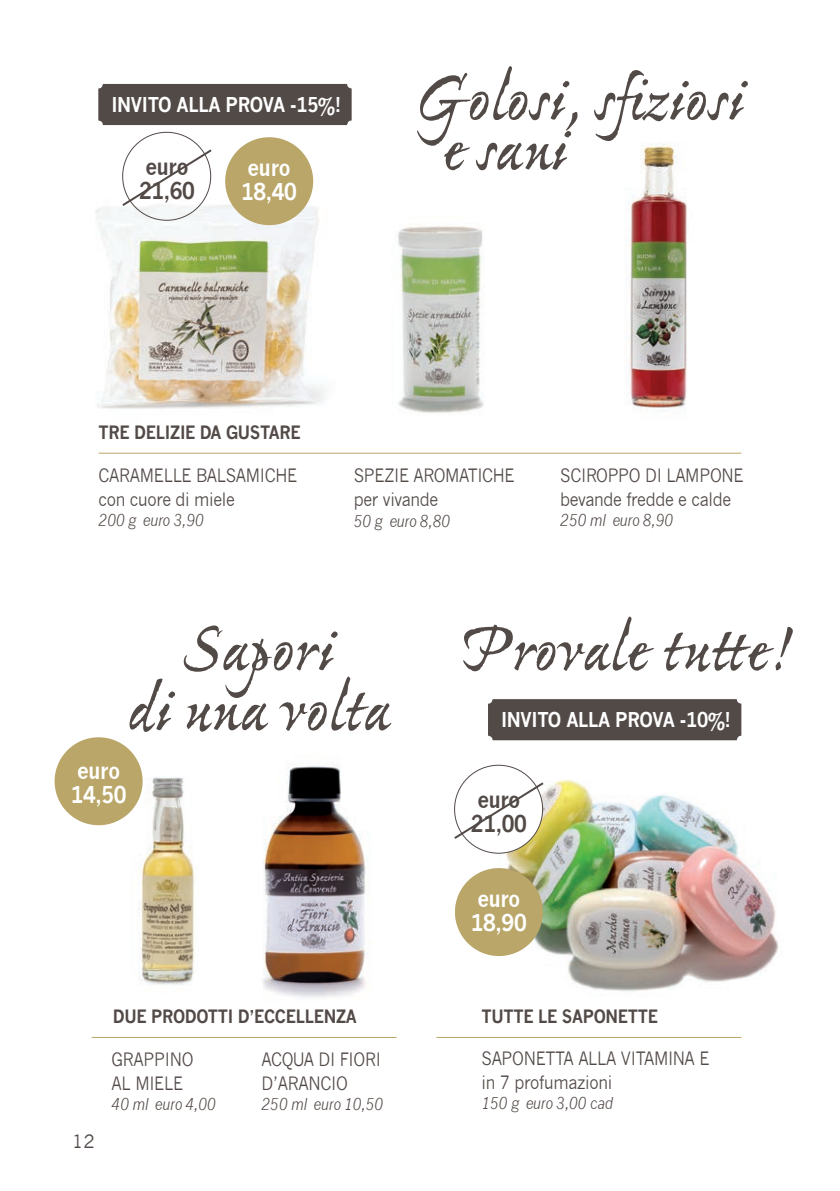
<style>
.page{position:relative;width:840px;height:1191px;background:#fff}
.page>*{position:absolute;margin:0;border:0;box-sizing:border-box;transform-origin:0 0}
.t1{font:700 70.8px "Ex Ponto Pro";letter-spacing:-.01em;color:#524a47}
.t2{font:700 22.6px "News Gothic";letter-spacing:-.02em;color:#fff;scale:.9 1}
.t3{font:700 22.6px "News Gothic";letter-spacing:-.02em;color:#524a47;scale:.9 1}
.t4{font:700 20px "News Gothic";letter-spacing:-.02em;color:#fff;scale:.9 1}
.t5{font:18px "News Gothic";letter-spacing:-.02em;color:#524a47;scale:.9 1}
.t6{font:700 18px "News Gothic";letter-spacing:-.02em;color:#524a47;scale:.9 1}
.t7{font:18px "News Gothic";letter-spacing:-.02em;color:#524a47}
.t8{font:italic 16px "News Gothic";letter-spacing:-.02em;color:#524a47;scale:.9 1}
</style>
<div class="page">
<img style="left:95px;top:192px;width:232px;height:217px">
<img style="left:498px;top:767px;width:281px;height:225px">
<img style="left:398px;top:226px;width:86px;height:187px">
<img style="left:628px;top:143px;width:59px;height:268px">
<hr style="left:99px;top:453px;width:642px;height:1px;background:#b9a668">
<svg style="left:120px;top:147px;width:94px;height:61px"></svg>
<div style="left:225px;top:137px;width:88px;height:88px;background:#b9a668;border-radius:50%"></div>
<img style="left:116px;top:764px;width:79px;height:222px">
<img style="left:263px;top:764px;width:103px;height:234px">
<div style="left:55px;top:737px;width:87px;height:88px;background:#b9a668;border-radius:50%"></div>
<hr style="left:92px;top:1037px;width:304px;height:1px;background:#b9a668">
<hr style="left:436px;top:1037px;width:305px;height:1px;background:#b9a668">
<div style="left:454px;top:868px;width:88px;height:88px;background:#b9a668;border-radius:50%"></div>
<div style="left:454px;top:765px;width:88px;height:88px;background:#fff;border-radius:50%"></div>
<svg style="left:454px;top:780px;width:91px;height:61px"></svg>
<div style="left:98px;top:84px;width:253px;height:41px;background:#524a47;border-radius:5px"></div>
<div style="left:487px;top:699px;width:254px;height:41px;background:#524a47;border-radius:5px"></div>
<p class="t4" style="left:111px;top:92px;width:257px">INVITO ALLA PROVA -15%!</p>
<p class="t3" style="left:145px;top:153px;width:49px">euro</p>
<p class="t3" style="left:139px;top:177px;width:63px">21,60</p>
<p class="t2" style="left:247px;top:154px;width:49px">euro</p>
<p class="t2" style="left:241px;top:178px;width:63px">18,40</p>
<p class="t1" style="left:415px;top:54px;width:330px">Golosi, sfiziosi</p>
<p class="t1" style="left:441px;top:104px;width:127px">e sani</p>
<p class="t6" style="left:99px;top:422px;width:226px">TRE DELIZIE DA GUSTARE</p>
<p class="t5" style="left:99px;top:465px;width:222px">CARAMELLE BALSAMICHE</p>
<p class="t5" style="left:99px;top:489px;width:153px">con cuore di miele</p>
<p class="t8" style="left:99px;top:511px;width:119px">200 g euro 3,90</p>
<p class="t5" style="left:353px;top:465px;width:180px">SPEZIE AROMATICHE</p>
<p class="t5" style="left:353px;top:489px;width:95px">per vivande</p>
<p class="t8" style="left:353px;top:511px;width:109px">50 g euro 8,80</p>
<p class="t5" style="left:560px;top:465px;width:205px">SCIROPPO DI LAMPONE</p>
<p class="t5" style="left:560px;top:489px;width:191px">bevande fredde e calde</p>
<p class="t8" style="left:560px;top:511px;width:127px">250 ml euro 8,90</p>
<p class="t1" style="left:184px;top:605px;width:151px">Sapori</p>
<p class="t1" style="left:126px;top:665px;width:266px">di una volta</p>
<p class="t2" style="left:77px;top:756px;width:49px">euro</p>
<p class="t2" style="left:71px;top:780px;width:63px">14,50</p>
<p class="t1" style="left:460px;top:605px;width:335px">Provale tutte!</p>
<p class="t4" style="left:501px;top:707px;width:257px">INVITO ALLA PROVA -10%!</p>
<p class="t3" style="left:477px;top:786px;width:49px">euro</p>
<p class="t3" style="left:470px;top:810px;width:63px">21,00</p>
<p class="t2" style="left:477px;top:884px;width:49px">euro</p>
<p class="t2" style="left:470px;top:908px;width:63px">18,90</p>
<p class="t6" style="left:113px;top:1005px;width:272px">DUE PRODOTTI D’ECCELLENZA</p>
<p class="t6" style="left:481px;top:1005px;width:198px">TUTTE LE SAPONETTE</p>
<p class="t7" style="left:72px;top:1130px;width:24px">12</p>
<p class="t5" style="left:112px;top:1048px;width:93px">GRAPPINO</p>
<p class="t5" style="left:112px;top:1072px;width:81px">AL MIELE</p>
<p class="t8" style="left:112px;top:1095px;width:118px">40 ml euro 4,00</p>
<p class="t5" style="left:261px;top:1048px;width:134px">ACQUA DI FIORI</p>
<p class="t5" style="left:261px;top:1072px;width:97px">D’ARANCIO</p>
<p class="t8" style="left:261px;top:1095px;width:137px">250 ml euro 10,50</p>
<p class="t5" style="left:481px;top:1047px;width:255px">SAPONETTA ALLA VITAMINA E</p>
<p class="t5" style="left:481px;top:1071px;width:147px">in 7 profumazioni</p>
<p class="t8" style="left:481px;top:1093px;width:147px">150 g euro 3,00 cad</p>
</div>
